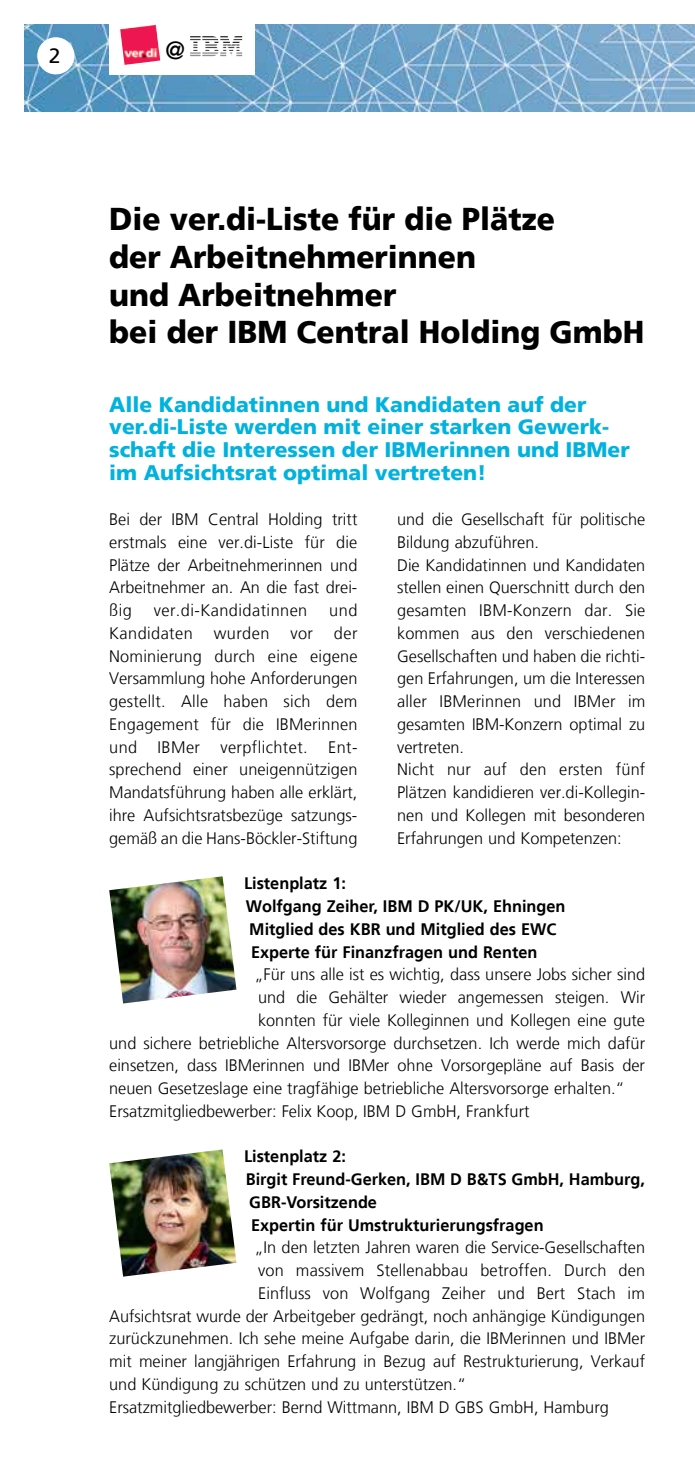
<style>
.page{position:relative;width:695px;height:1474px;background:#fff}
.page>*{position:absolute;margin:0;border:0;box-sizing:border-box;transform-origin:0 0}
.t1{font:900 31.5px/37.6px "Frutiger";color:#000;scale:.95 1}
.t2{font:25.2px "Frutiger";color:#000}
.t3{font:900 21px/22.8px "Frutiger";color:#00b2dd}
.t4{font:21px "Frutiger";color:#000}
.t5{font:300 16.62px/22.8px "Frutiger";color:#000;text-align:justify}
.t6{font:700 16.62px "Frutiger";color:#000}
.t7{font:300 16.62px "Frutiger";letter-spacing:.03em;color:#000}
.t8{font:300 16.62px "Frutiger";letter-spacing:.025em;color:#000}
</style>
<div class="page">
<img style="left:25px;top:25px;width:669px;height:87px">
<div style="left:109px;top:20px;width:145px;height:54px;background:#fff"></div>
<div style="left:178px;top:22px;width:76px;height:48px;background:#fff;opacity:.45"></div>
<img style="left:196px;top:36px;width:46px;height:7px">
<img style="left:120px;top:25px;width:37px;height:40px">
<div style="left:153px;top:28px;width:43px;height:45px;background:#fff"></div>
<div style="left:37px;top:37px;width:37px;height:37px;background:#fff;border-radius:50%"></div>
<img style="left:109px;top:876px;width:127px;height:127px">
<img style="left:109px;top:1149px;width:127px;height:127px">
<p class="t4" style="left:49px;top:44px;width:13px">2</p>
<h2 class="t2" style="left:165px;top:36px;width:22px">@</h2>
<h1 class="t1" style="left:109px;top:200px;width:565px">Die ver.di-Liste für die Plätze<br>der Arbeitnehmerinnen<br>und Arbeitnehmer<br>bei der IBM Central Holding GmbH</h1>
<p class="t3" style="left:109px;top:393px;width:522px">Alle Kandidatinnen und Kandidaten auf der ver.di-Liste werden mit einer starken Gewerk&shy;schaft die Interessen der IBMerinnen und IBMer im Aufsichtsrat optimal vertreten!</p>
<p class="t5" style="left:109px;top:508px;width:250px">Bei der IBM Central Holding tritt erstmals eine ver.di-Liste für die Plätze der Arbeitnehmerinnen und Arbeitnehmer an. An die fast drei&shy;ßig</p>
<p class="t7" style="left:154px;top:601px;width:155px">ver.di-Kandidatinnen</p>
<p class="t5" style="left:329px;top:599px;width:30px">und</p>
<p class="t8" style="left:109px;top:623px;width:85px">Kandidaten</p>
<p class="t5" style="left:214px;top:622px;width:57px">wurden</p>
<p class="t5" style="left:290px;top:622px;width:24px">vor</p>
<p class="t5" style="left:109px;top:622px;width:250px;text-indent:225px">der Nominierung durch eine eigene Versammlung hohe Anforderungen gestellt. Alle haben sich dem Engagement für die IBMerinnen und IBMer verpflichtet. Ent&shy;sprechend einer uneigennützigen Mandatsführung haben alle erklärt, ihre Aufsichtsratsbezüge satzungs&shy;gemäß an die Hans-Böckler-Stiftung</p>
<p class="t5" style="left:397px;top:508px;width:250px;text-align:left">und die Gesellschaft für politische<br>Bildung abzuführen.<br>Die Kandidatinnen und Kandidaten stellen einen Querschnitt durch den gesamten IBM-Konzern dar. Sie kommen aus den verschiedenen<br>Gesellschaften und haben die richti&shy;gen Erfahrungen, um die Interessen aller IBMerinnen und IBMer im gesamten IBM-Konzern optimal zu vertreten.<br>Nicht nur auf den ersten fünf<br>Plätzen kandidieren ver.di-Kollegin&shy;nen und Kollegen mit besonderen<br>Erfahrungen und Kompetenzen:</p>
<p class="t6" style="left:244px;top:873px;width:103px">Listenplatz 1:</p>
<p class="t6" style="left:246px;top:896px;width:321px">Wolfgang Zeiher, IBM D PK/UK, Ehningen</p>
<p class="t6" style="left:249px;top:919px;width:308px">Mitglied des KBR und Mitglied des EWC</p>
<p class="t6" style="left:251px;top:942px;width:288px">Experte für Finanzfragen und Renten</p>
<p class="t5" style="left:254px;top:963px;width:392px">„Für uns alle ist es wichtig, dass unsere Jobs sicher sind</p>
<p class="t5" style="left:258px;top:986px;width:388px">und die Gehälter wieder angemessen steigen. Wir</p>
<p class="t5" style="left:258px;top:1008px;width:388px">konnten für viele Kolleginnen und Kollegen eine gute</p>
<p class="t5" style="left:109px;top:1031px;width:537px">und sichere betriebliche Altersvorsorge durchsetzen. Ich werde mich dafür</p>
<p class="t5" style="left:109px;top:1054px;width:537px">einsetzen, dass IBMerinnen und IBMer ohne Vorsorgepläne auf Basis der</p>
<p class="t5" style="left:109px;top:1077px;width:517px">neuen Gesetzeslage eine tragfähige betriebliche Altersvorsorge erhalten.“</p>
<p class="t5" style="left:109px;top:1099px;width:422px">Ersatzmitgliedbewerber: Felix Koop, IBM D GmbH, Frankfurt</p>
<p class="t6" style="left:244px;top:1146px;width:103px">Listenplatz 2:</p>
<p class="t6" style="left:246px;top:1169px;width:400px">Birgit Freund-Gerken, IBM D B&amp;TS GmbH, Hamburg,</p>
<p class="t6" style="left:249px;top:1192px;width:129px">GBR-Vorsitzende</p>
<p class="t6" style="left:251px;top:1214px;width:294px">Expertin für Umstrukturierungsfragen</p>
<p class="t5" style="left:254px;top:1236px;width:392px">„In den letzten Jahren waren die Service-Gesellschaften</p>
<p class="t5" style="left:258px;top:1259px;width:388px">von massivem Stellenabbau betroffen. Durch den</p>
<p class="t5" style="left:258px;top:1281px;width:388px">Einfluss von Wolfgang Zeiher und Bert Stach im</p>
<p class="t5" style="left:109px;top:1304px;width:537px">Aufsichtsrat wurde der Arbeitgeber gedrängt, noch anhängige Kündigungen</p>
<p class="t5" style="left:109px;top:1327px;width:537px">zurückzunehmen. Ich sehe meine Aufgabe darin, die IBMerinnen und IBMer</p>
<p class="t5" style="left:109px;top:1350px;width:537px">mit meiner langjährigen Erfahrung in Bezug auf Restrukturierung, Verkauf</p>
<p class="t5" style="left:109px;top:1372px;width:358px">und Kündigung zu schützen und zu unterstützen.“</p>
<p class="t5" style="left:109px;top:1395px;width:501px">Ersatzmitgliedbewerber: Bernd Wittmann, IBM D GBS GmbH, Hamburg</p>
</div>
